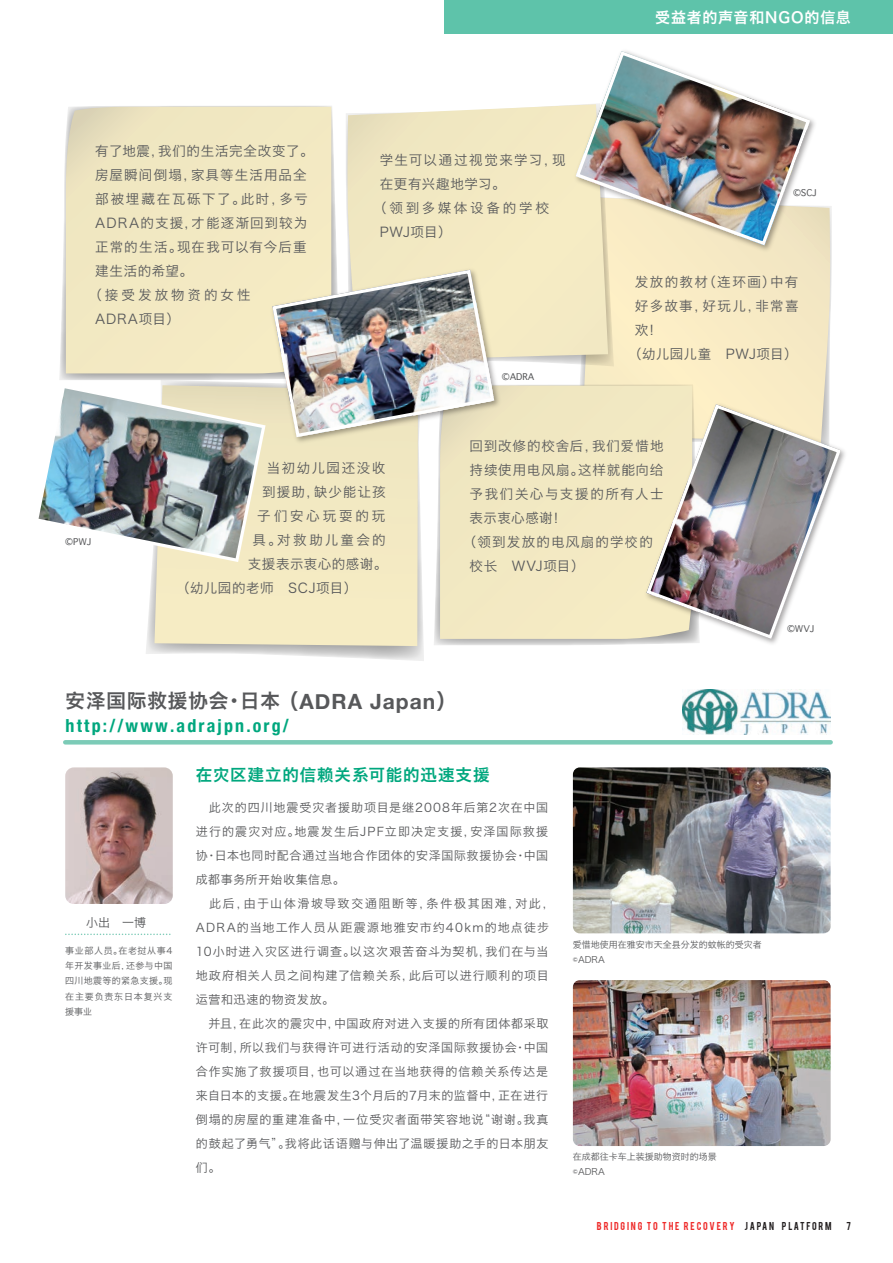
<style>
.page{position:relative;width:893px;height:1263px;background:#fff}
.page>*{position:absolute;margin:0;border:0;box-sizing:border-box;transform-origin:0 0}
.t1{font:19.5px "Hiragino Sans GB W6";letter-spacing:.05em;color:#57585a}
.t2{font:700 condensed 18px "Helvetica Neue";letter-spacing:.12em;color:#00a77e}
.t3{font:16.5px "Hiragino Sans GB W6";letter-spacing:.055em;color:#00a77e}
.t4{font:15px "Hiragino Sans GB W6";letter-spacing:.055em;color:#fff}
.t5{font:13.5px "Hiragino Sans GB W3";letter-spacing:.085em;color:#57585a}
.t6{font:13.5px "Hiragino Sans GB W3";letter-spacing:.105em;color:#57585a}
.t7{font:13.5px "Hiragino Sans GB W3";letter-spacing:.035em;color:#57585a}
.t8{font:13.5px "Hiragino Sans GB W3";letter-spacing:.11em;color:#57585a}
.t9{font:13.5px "Hiragino Sans GB W3";letter-spacing:.055em;color:#57585a}
.t10{font:13.5px "Hiragino Sans GB W3";letter-spacing:.125em;color:#57585a}
.t11{font:13.5px "Hiragino Sans GB W3";letter-spacing:.04em;color:#57585a}
.t12{font:13.5px "Hiragino Sans GB W3";letter-spacing:.065em;color:#57585a}
.t13{font:13.5px "Hiragino Sans GB W3";letter-spacing:.12em;color:#57585a}
.t14{font:13.5px "Hiragino Sans GB W3";letter-spacing:.205em;color:#57585a}
.t15{font:13.5px "Hiragino Sans GB W3";letter-spacing:.22em;color:#57585a}
.t16{font:13.5px "Hiragino Sans GB W3";letter-spacing:.045em;color:#57585a}
.t17{font:13.5px "Hiragino Sans GB W3";letter-spacing:.175em;color:#57585a}
.t18{font:13.5px "Hiragino Sans GB W3";letter-spacing:.215em;color:#57585a}
.t19{font:12px/24px "Hiragino Sans GB W3";letter-spacing:.065em;color:#57585a}
.t20{font:9px/15px "Hiragino Sans GB W3";color:#57585a}
.t21{font:9px "Bebas";letter-spacing:.2em;color:#ee2a29}
.t22{font:9px "Osaka";color:#57585a}
.t23{font:9px "Bebas";color:#231f20}
.s1{font-size:21px}
.s2{font-family:"Helvetica Neue";font-weight:700;font-size:21px}
.s3{color:#231f20}
</style>
<div class="page">
<div style="left:445px;top:0;width:448px;height:34px;background:#5ec3aa"></div>
<svg style="left:146px;top:566px;width:278px;height:95px"></svg>
<div style="left:154px;top:566px;width:264px;height:80px;background:#f6ecc4"></div>
<div style="left:582px;top:208px;width:249px;height:178px;background:#f9ecc5"></div>
<svg style="left:346px;top:106px;width:268px;height:272px"></svg>
<svg style="left:347px;top:115px;width:261px;height:252px"></svg>
<svg style="left:63px;top:106px;width:272px;height:164px"></svg>
<div style="left:66px;top:107px;width:265px;height:163px;background:#f1e7c1"></div>
<svg style="left:434px;top:384px;width:266px;height:261px"></svg>
<div style="left:440px;top:386px;width:187px;height:253px;background:#f3e9c2"></div>
<hr style="left:65px;top:740px;width:766px;height:4px;background:#7ccbb7">
<svg style="left:66px;top:933px;width:105px;height:2px"></svg>
<img style="left:573px;top:767px;width:258px;height:166px">
<img style="left:573px;top:980px;width:258px;height:166px">
<img style="left:65px;top:767px;width:108px;height:137px">
<img style="left:683px;top:689px;width:148px;height:45px">
<img style="left:193px;top:213px;width:385px;height:296px">
<img style="left:38px;top:270px;width:456px;height:296px">
<img style="left:627px;top:386px;width:218px;height:259px">
<img style="left:646px;top:404px;width:195px;height:235px">
<img style="left:542px;top:105px;width:283px;height:182px">
<img style="left:576px;top:51px;width:234px;height:194px">
<p class="t9" style="left:95px;top:142px;width:220px">有了地震，我们的生活完全改变了。</p>
<p class="t5" style="left:95px;top:166px;width:213px">房屋瞬间倒塌，家具等生活用品全</p>
<p class="t10" style="left:95px;top:190px;width:214px">部被埋藏在瓦砾下了。此时，多亏</p>
<p class="t5" style="left:95px;top:214px;width:214px">ADRA的支援，才能逐渐回到较为</p>
<p class="t5" style="left:95px;top:238px;width:213px">正常的生活。现在我可以有今后重</p>
<p class="t5" style="left:95px;top:262px;width:99px">建生活的希望。</p>
<p class="t15" style="left:88px;top:286px;width:180px">（接受发放物资的女性　</p>
<p class="t5" style="left:95px;top:310px;width:86px">ADRA项目）</p>
<p class="t6" style="left:380px;top:152px;width:187px">学生可以通过视觉来学习，现</p>
<p class="t16" style="left:380px;top:176px;width:127px">在更有兴趣地学习。</p>
<p class="t14" style="left:373px;top:200px;width:194px">（领到多媒体设备的学校　</p>
<p class="t5" style="left:380px;top:224px;width:73px">PWJ项目）</p>
<p class="t22" style="left:502px;top:371px;width:34px">©ADRA</p>
<p class="t4" style="left:655px;top:8px;width:197px">受益者的声音和NGO的信息</p>
<p class="t22" style="left:793px;top:187px;width:25px">©SCJ</p>
<p class="t6" style="left:635px;top:273px;width:165px">发放的教材（连环画）中有</p>
<p class="t8" style="left:635px;top:297px;width:165px">好多故事，好玩儿，非常喜</p>
<p class="t5" style="left:635px;top:321px;width:28px">欢！</p>
<p class="t7" style="left:628px;top:345px;width:171px">（幼儿园儿童　PWJ项目）</p>
<p class="t22" style="left:65px;top:536px;width:28px">©PWJ</p>
<p class="t8" style="left:267px;top:459px;width:120px">当初幼儿园还没收</p>
<p class="t5" style="left:262px;top:483px;width:125px">到援助，缺少能让孩</p>
<p class="t18" style="left:257px;top:507px;width:130px">子们安心玩耍的玩</p>
<p class="t17" style="left:252px;top:531px;width:135px">具。对救助儿童会的</p>
<p class="t7" style="left:248px;top:555px;width:141px">支援表示衷心的感谢。</p>
<p class="t11" style="left:176px;top:579px;width:183px">（幼儿园的老师　SCJ项目）</p>
<p class="t5" style="left:469px;top:438px;width:196px">回到改修的校舍后，我们爱惜地</p>
<p class="t12" style="left:469px;top:462px;width:195px">持续使用电风扇。这样就能向给</p>
<p class="t13" style="left:469px;top:486px;width:195px">予我们关心与支援的所有人士</p>
<p class="t5" style="left:469px;top:510px;width:98px">表示衷心感谢！</p>
<p class="t5" style="left:463px;top:534px;width:192px">（领到发放的电风扇的学校的</p>
<p class="t5" style="left:469px;top:558px;width:116px">校长　WVJ项目）</p>
<p class="t1" style="left:66px;top:688px;width:393px">安泽国际救援协会·日本<span class="s1">（</span><span class="s2">ADRA Japan</span><span class="s1">）</span></p>
<p class="t2" style="left:66px;top:711px;width:225px">http://www.adrajpn.org/</p>
<p class="t19" style="left:86px;top:910px;width:61px">小出　一博</p>
<p class="t20" style="left:65px;top:943px;width:109px;text-align:justify">事业部人员。在老挝从事4年开发事业后，还参与中国四川地震等的紧急支援。现在主要负责东日本复兴支援事业</p>
<p class="t3" style="left:196px;top:764px;width:295px">在灾区建立的信赖关系可能的迅速支援</p>
<p class="t19" style="left:196px;top:795px;width:360px">　此次的四川地震受灾者援助项目是继2008年后第2次在中国进行的震灾对应。地震发生后JPF立即决定支援，安泽国际救援协·日本也同时配合通过当地合作团体的安泽国际救援协会·中国成都事务所开始收集信息。<br>　此后，由于山体滑坡导致交通阻断等，条件极其困难，对此，<br>ADRA的当地工作人员从距震源地雅安市约40km的地点徒步<br>10小时进入灾区进行调查。以这次艰苦奋斗为契机，我们在与当地政府相关人员之间构建了信赖关系，此后可以进行顺利的项目运营和迅速的物资发放。<br>　并且，在此次的震灾中，中国政府对进入支援的所有团体都采取许可制，所以我们与获得许可进行活动的安泽国际救援协会·中国合作实施了救援项目，也可以通过在当地获得的信赖关系传达是来自日本的支援。在地震发生3个月后的7月末的监督中，正在进行倒塌的房屋的重建准备中，一位受灾者面带笑容地说“谢谢。我真的鼓起了勇气”。我将此话语赠与伸出了温暖援助之手的日本朋友们。</p>
<p class="t20" style="left:573px;top:937px;width:190px">爱惜地使用在雅安市天全县分发的蚊帐的受灾者©ADRA</p>
<p class="t20" style="left:573px;top:1149px;width:145px">在成都往卡车上装援助物资时的场景©ADRA</p>
<p class="t22" style="left:787px;top:623px;width:29px">©WVJ</p>
<p class="t21" style="left:597px;top:1219px;width:236px">BRIDGING TO THE RECOVERY <span class="s3">JAPAN PLATFORM</span></p>
<p class="t23" style="left:847px;top:1219px;width:6px">7</p>
</div>
